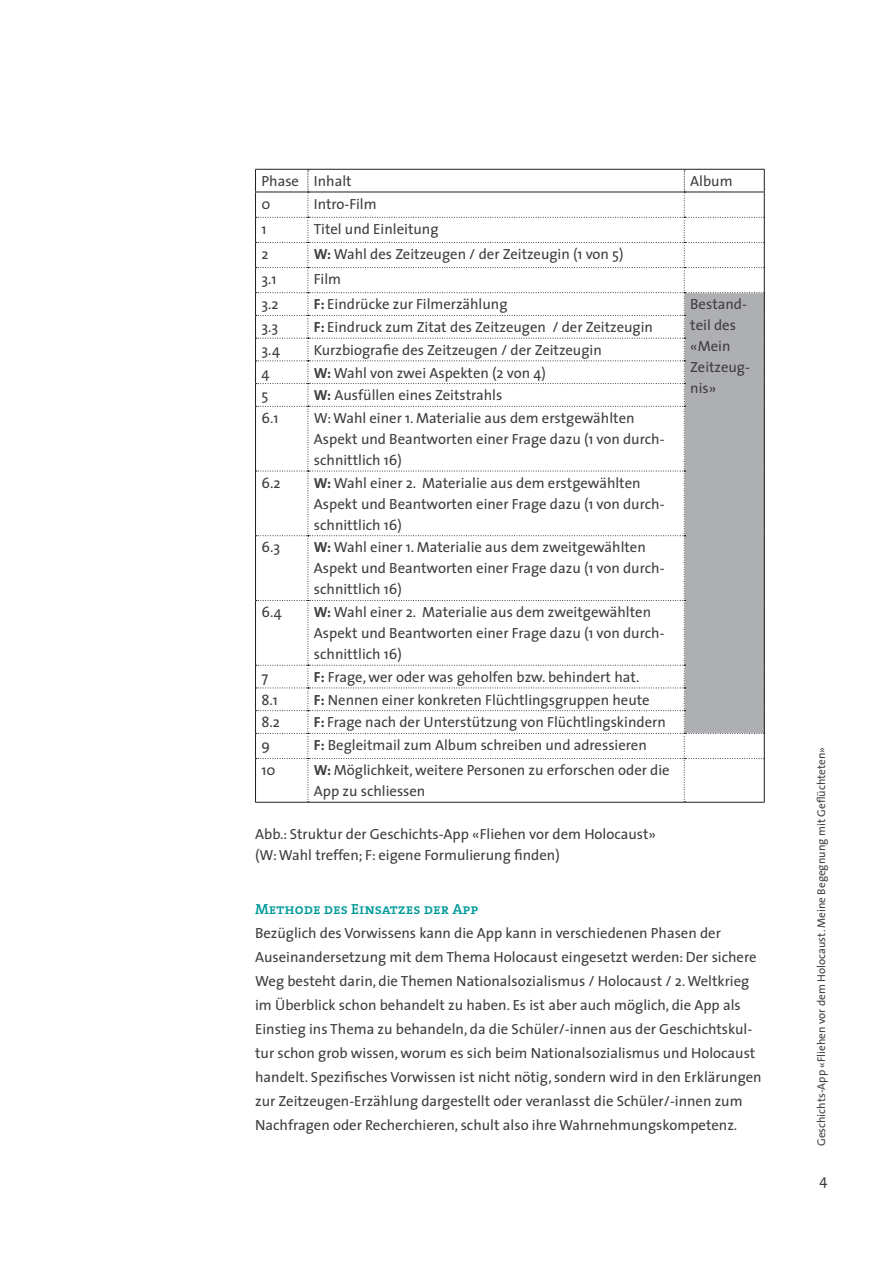
<style>
.page{position:relative;width:893px;height:1263px;background:#fff}
.page>*{position:absolute;margin:0;border:0;box-sizing:border-box;transform-origin:0 0}
.Fliesstext_Kastern{font:14.7px/21px "The Sans";color:#3e3e3f}
.Fliesstext_normal{font:14.7px/24px "The Sans";color:#3e3e3f}
.Legendenschrift{font:14.7px "The Sans";color:#3e3e3f}
.Titel_03{font:14.7px "The Serif Semi Bold Caps";color:#099}
.t1{font:11.25px "The Sans";color:#3e3e3f}
.s1{font-weight:700}
</style>
<div class="page">
<hr style="left:255px;top:169px;width:53px;height:1px;background:#231f20">
<hr style="left:308px;top:169px;width:376px;height:1px;background:#231f20">
<hr style="left:684px;top:169px;width:81px;height:1px;background:#231f20">
<svg style="left:255px;top:170px;width:510px;height:632px"></svg>
<hr style="left:255px;top:758px;width:1px;height:44px;background:#231f20">
<hr style="left:764px;top:758px;width:1px;height:44px;background:#231f20">
<hr style="left:255px;top:802px;width:53px;height:1px;background:#231f20">
<hr style="left:308px;top:802px;width:376px;height:1px;background:#231f20">
<hr style="left:684px;top:802px;width:80px;height:1px;background:#231f20">
<p class="Fliesstext_Kastern" style="left:261px;top:170px;width:39px">Phase</p>
<p class="Fliesstext_Kastern" style="left:314px;top:170px;width:39px">Inhalt</p>
<p class="Fliesstext_Kastern" style="left:690px;top:170px;width:44px">Album</p>
<p class="Fliesstext_Kastern" style="left:261px;top:193px;width:11px">0</p>
<p class="Fliesstext_Kastern" style="left:314px;top:193px;width:64px">Intro-Film</p>
<p class="Fliesstext_Kastern" style="left:261px;top:218px;width:6px">1</p>
<p class="Fliesstext_Kastern" style="left:314px;top:218px;width:126px">Titel und Einleitung</p>
<p class="Fliesstext_Kastern" style="left:261px;top:243px;width:9px">2</p>
<p class="Fliesstext_Kastern" style="left:314px;top:243px;width:311px"><span class="s1">W:</span> Wahl des Zeitzeugen / der Zeitzeugin (1 von 5)</p>
<p class="Fliesstext_Kastern" style="left:261px;top:268px;width:17px">3.1</p>
<p class="Fliesstext_Kastern" style="left:314px;top:268px;width:29px">Film</p>
<p class="Fliesstext_Kastern" style="left:261px;top:293px;width:19px">3.2</p>
<p class="Fliesstext_Kastern" style="left:314px;top:293px;width:195px"><span class="s1">F:</span> Eindrücke zur Filmerzählung</p>
<p class="Fliesstext_Kastern" style="left:690px;top:293px;width:61px">Bestand&shy;teil des «Mein<br>Zeitzeug&shy;nis»</p>
<p class="Fliesstext_Kastern" style="left:261px;top:316px;width:18px">3.3</p>
<p class="Fliesstext_Kastern" style="left:314px;top:316px;width:341px"><span class="s1">F:</span> Eindruck zum Zitat des Zeitzeugen / der Zeitzeugin</p>
<p class="Fliesstext_Kastern" style="left:261px;top:339px;width:20px">3.4</p>
<p class="Fliesstext_Kastern" style="left:314px;top:339px;width:289px">Kurzbiografie des Zeitzeugen / der Zeitzeugin</p>
<p class="Fliesstext_Kastern" style="left:261px;top:362px;width:9px">4</p>
<p class="Fliesstext_Kastern" style="left:314px;top:362px;width:233px"><span class="s1">W:</span> Wahl von zwei Aspekten (2 von 4)</p>
<p class="Fliesstext_Kastern" style="left:261px;top:384px;width:8px">5</p>
<p class="Fliesstext_Kastern" style="left:314px;top:384px;width:190px"><span class="s1">W:</span> Ausfüllen eines Zeitstrahls</p>
<p class="Fliesstext_Kastern" style="left:261px;top:407px;width:18px">6.1</p>
<p class="Fliesstext_Kastern" style="left:314px;top:407px;width:352px">W: Wahl einer 1. Materialie aus dem erstgewählten<br>Aspekt und Beantworten einer Frage dazu (1 von durch&shy;schnittlich 16)</p>
<p class="Fliesstext_Kastern" style="left:261px;top:472px;width:20px">6.2</p>
<p class="Fliesstext_Kastern" style="left:314px;top:472px;width:352px"><span class="s1">W:</span> Wahl einer 2. Materialie aus dem erstgewählten<br>Aspekt und Beantworten einer Frage dazu (1 von durch&shy;schnittlich 16)</p>
<p class="Fliesstext_Kastern" style="left:261px;top:537px;width:20px">6.3</p>
<p class="Fliesstext_Kastern" style="left:314px;top:537px;width:352px"><span class="s1">W:</span> Wahl einer 1. Materialie aus dem zweitgewählten<br>Aspekt und Beantworten einer Frage dazu (1 von durch&shy;schnittlich 16)</p>
<p class="Fliesstext_Kastern" style="left:261px;top:601px;width:22px">6.4</p>
<p class="Fliesstext_Kastern" style="left:314px;top:601px;width:352px"><span class="s1">W:</span> Wahl einer 2. Materialie aus dem zweitgewählten<br>Aspekt und Beantworten einer Frage dazu (1 von durch&shy;schnittlich 16)</p>
<p class="Fliesstext_Kastern" style="left:261px;top:666px;width:8px">7</p>
<p class="Fliesstext_Kastern" style="left:314px;top:666px;width:327px"><span class="s1">F:</span> Frage, wer oder was geholfen bzw. behindert hat.</p>
<p class="Fliesstext_Kastern" style="left:261px;top:689px;width:18px">8.1</p>
<p class="Fliesstext_Kastern" style="left:314px;top:689px;width:337px"><span class="s1">F:</span> Nennen einer konkreten Flüchtlingsgruppen heute</p>
<p class="Fliesstext_Kastern" style="left:261px;top:711px;width:20px">8.2</p>
<p class="Fliesstext_Kastern" style="left:314px;top:711px;width:353px"><span class="s1">F:</span> Frage nach der Unterstützung von Flüchtlingskindern</p>
<p class="Fliesstext_Kastern" style="left:261px;top:734px;width:10px">9</p>
<p class="Fliesstext_Kastern" style="left:314px;top:734px;width:334px"><span class="s1">F:</span> Begleitmail zum Album schreiben und adressieren</p>
<p class="Fliesstext_Kastern" style="left:261px;top:759px;width:15px">10</p>
<p class="Fliesstext_Kastern" style="left:314px;top:759px;width:357px"><span class="s1">W:</span> Möglichkeit, weitere Personen zu erforschen oder die<br>App zu schliessen</p>
<p class="Legendenschrift" style="left:255px;top:822px;width:402px">Abb.: Struktur der Geschichts-App «Fliehen vor dem Holocaust»</p>
<p class="Legendenschrift" style="left:255px;top:843px;width:306px">(W: Wahl treffen; F: eigene Formulierung finden)</p>
<p class="Titel_03" style="left:255px;top:897px;width:225px">Methode des Einsatzes der App</p>
<p class="Fliesstext_normal" style="left:255px;top:921px;width:508px">Bezüglich des Vorwissens kann die App kann in verschiedenen Phasen der Auseinandersetzung mit dem Thema Holocaust eingesetzt werden: Der sichere Weg besteht darin, die Themen Nationalsozialismus / Holocaust / 2. Weltkrieg im Überblick schon behandelt zu haben. Es ist aber auch möglich, die App als Einstieg ins Thema zu behandeln, da die Schüler/-innen aus der Geschichtskul&shy;tur schon grob wissen, worum es sich beim Nationalsozialismus und Holocaust handelt. Spezifisches Vorwissen ist nicht nötig, sondern wird in den Erklärungen zur Zeitzeugen-Erzählung dargestellt oder veranlasst die Schüler/-innen zum Nachfragen oder Recherchieren, schult also ihre Wahrnehmungskompetenz.</p>
<p class="t1" style="left:812px;top:1146px;width:401px;rotate:-90deg">Geschichts-App «Fliehen vor dem Holocaust. Meine Begegnung mit Geflüchteten»</p>
<p class="Fliesstext_normal" style="left:820px;top:1168px;width:9px">4</p>
</div>
